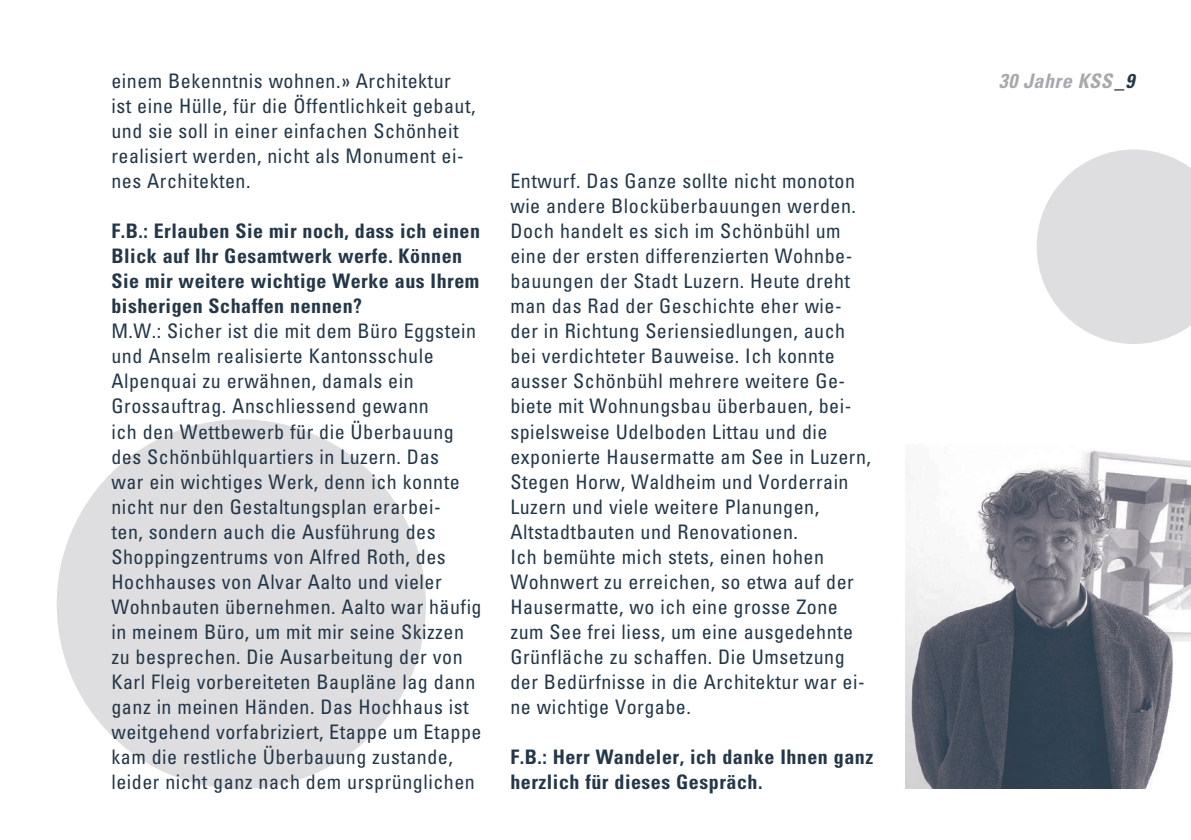
<style>
.page{position:relative;width:1191px;height:840px;background:#fff}
.page>*{position:absolute;margin:0;border:0;box-sizing:border-box;transform-origin:0 0}
.Lauftext{font:condensed 20px/25px "Univers";letter-spacing:.025em;color:#233748}
.Untertitel_o_E{font:700 condensed 20px/25px "Univers";letter-spacing:.025em;color:#233748}
.Normal_kursiv_rechts{font:italic 700 condensed 20px "Univers";letter-spacing:.025em;color:#aaa8af}
.s1{color:#231f20}
.s2{color:#233748}
</style>
<div class="page">
<div style="left:57px;top:419px;width:369px;height:369px;background:#dedddf;border-radius:50%"></div>
<img style="left:905px;top:450px;width:286px;height:338px">
<svg style="left:1037px;top:149px;width:154px;height:195px"></svg>
<p class="Lauftext" style="left:111px;top:68px;width:341px">einem Bekenntnis wohnen.» Architektur</p>
<p class="Normal_kursiv_rechts" style="left:999px;top:69px;width:137px">30 Jahre KSS<span class="s1">_</span><span class="s2">9</span></p>
<p class="Lauftext" style="left:111px;top:93px;width:365px">ist eine Hülle, für die Öffentlichkeit gebaut, und sie soll in einer einfachen Schönheit realisiert werden, nicht als Monument ei&shy;nes Architekten.</p>
<p class="Untertitel_o_E" style="left:111px;top:218px;width:370px">F.B.: Erlauben Sie mir noch, dass ich einen Blick auf Ihr Gesamtwerk werfe. Können Sie mir weitere wichtige Werke aus Ihrem bisherigen Schaffen nennen?</p>
<p class="Lauftext" style="left:111px;top:318px;width:371px">M.W.: Sicher ist die mit dem Büro Eggstein und Anselm realisierte Kantonsschule Alpenquai zu erwähnen, damals ein Grossauftrag. Anschliessend gewann<br>ich den Wettbewerb für die Überbauung des Schönbühlquartiers in Luzern. Das<br>war ein wichtiges Werk, denn ich konnte nicht nur den Gestaltungsplan erarbei-<br>ten, sondern auch die Ausführung des Shoppingzentrums von Alfred Roth, des Hochhauses von Alvar Aalto und vieler Wohnbauten übernehmen. Aalto war häufig in meinem Büro, um mit mir seine Skizzen zu besprechen. Die Ausarbeitung der von Karl Fleig vorbereiteten Baupläne lag dann ganz in meinen Händen. Das Hochhaus ist weitgehend vorfabriziert, Etappe um Etappe kam die restliche Überbauung zustande, leider nicht ganz nach dem ursprünglichen</p>
<p class="Lauftext" style="left:510px;top:168px;width:362px">Entwurf. Das Ganze sollte nicht monoton wie andere Blocküberbauungen werden.<br>Doch handelt es sich im Schönbühl um eine der ersten differenzierten Wohnbe&shy;bauungen der Stadt Luzern. Heute dreht man das Rad der Geschichte eher wie&shy;der in Richtung Seriensiedlungen, auch bei verdichteter Bauweise. Ich konnte ausser Schönbühl mehrere weitere Ge&shy;biete mit Wohnungsbau überbauen, bei&shy;spielsweise Udelboden Littau und die exponierte Hausermatte am See in Luzern, Stegen Horw, Waldheim und Vorderrain Luzern und viele weitere Planungen, Altstadtbauten und Renovationen.<br>Ich bemühte mich stets, einen hohen Wohnwert zu erreichen, so etwa auf der Hausermatte, wo ich eine grosse Zone zum See frei liess, um eine ausgedehnte Grünfläche zu schaffen. Die Umsetzung der Bedürfnisse in die Architektur war ei&shy;ne wichtige Vorgabe.</p>
<p class="Untertitel_o_E" style="left:510px;top:743px;width:364px">F.B.: Herr Wandeler, ich danke Ihnen ganz herzlich für dieses Gespräch.</p>
</div>
